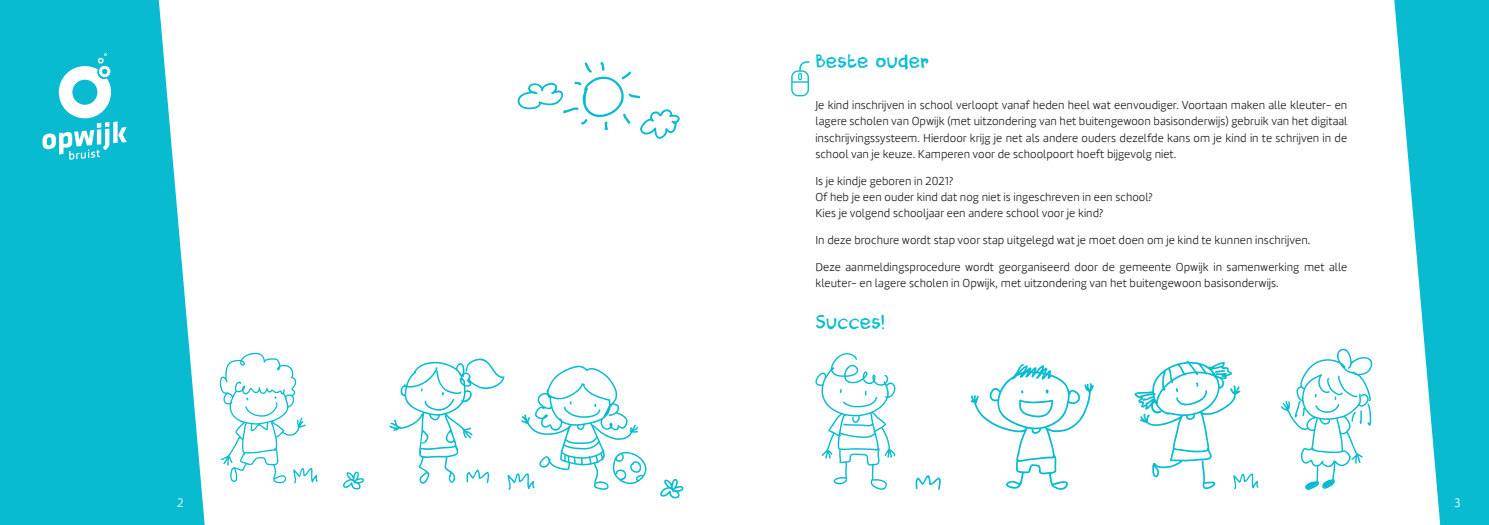
<style>
.page{position:relative;width:1489px;height:525px;background:#fff}
.page>*{position:absolute;margin:0;border:0;box-sizing:border-box;transform-origin:0 0}
.Titelniv1{font:18.75px "DK Cool Crayon";letter-spacing:.005em;color:#08bbd0}
.t1{font:300 12.5px "Marine";color:#fff}
.broodTekst{font:300 11.88px/16.2px "Marine";letter-spacing:.005em;color:#231f20}
</style>
<div class="page">
<svg style="left:0;top:0;width:205px;height:524px;fill:#08bbd0"></svg>
<svg style="left:1394px;top:0;width:94px;height:524px;fill:#08bbd0"></svg>
<svg style="left:43px;top:53px;width:84px;height:106px"></svg>
<svg style="left:791px;top:61px;width:19px;height:35px"></svg>
<svg style="left:220px;top:352px;width:98px;height:131px"></svg>
<svg style="left:343px;top:471px;width:21px;height:18px"></svg>
<svg style="left:815px;top:353px;width:81px;height:137px"></svg>
<svg style="left:915px;top:475px;width:26px;height:15px"></svg>
<svg style="left:389px;top:358px;width:258px;height:132px"></svg>
<svg style="left:660px;top:478px;width:24px;height:20px"></svg>
<svg style="left:1281px;top:348px;width:92px;height:142px"></svg>
<svg style="left:1134px;top:360px;width:124px;height:129px"></svg>
<svg style="left:970px;top:364px;width:124px;height:126px"></svg>
<svg style="left:517px;top:62px;width:163px;height:77px"></svg>
<p class="Titelniv1" style="left:815px;top:49px;width:115px">Beste ouder</p>
<p class="broodTekst" style="left:815px;top:97px;width:533px;text-align:justify">Je kind inschrijven in school verloopt vanaf heden heel wat eenvoudiger. Voortaan maken alle kleuter- en lagere scholen van Opwijk (met uitzondering van het buitengewoon basisonderwijs) gebruik van het digitaal inschrijvingssysteem. Hierdoor krijg je net als andere ouders dezelfde kans om je kind in te schrijven in de school van je keuze. Kamperen voor de schoolpoort hoeft bijgevolg niet.</p>
<p class="broodTekst" style="left:815px;top:172px;width:339px">Is je kindje geboren in 2021?<br>Of heb je een ouder kind dat nog niet is ingeschreven in een school?<br>Kies je volgend schooljaar een andere school voor je kind?</p>
<p class="broodTekst" style="left:815px;top:232px;width:496px">In deze brochure wordt stap voor stap uitgelegd wat je moet doen om je kind te kunnen inschrijven.</p>
<p class="broodTekst" style="left:815px;top:259px;width:533px">Deze aanmeldingsprocedure wordt georganiseerd door de gemeente Opwijk in samenwerking met alle kleuter- en lagere scholen in Opwijk, met uitzondering van het buitengewoon basisonderwijs.</p>
<p class="Titelniv1" style="left:815px;top:310px;width:71px">Succes!</p>
<p class="t1" style="left:177px;top:495px;width:8px">2</p>
<p class="t1" style="left:1454px;top:495px;width:8px">3</p>
</div>
